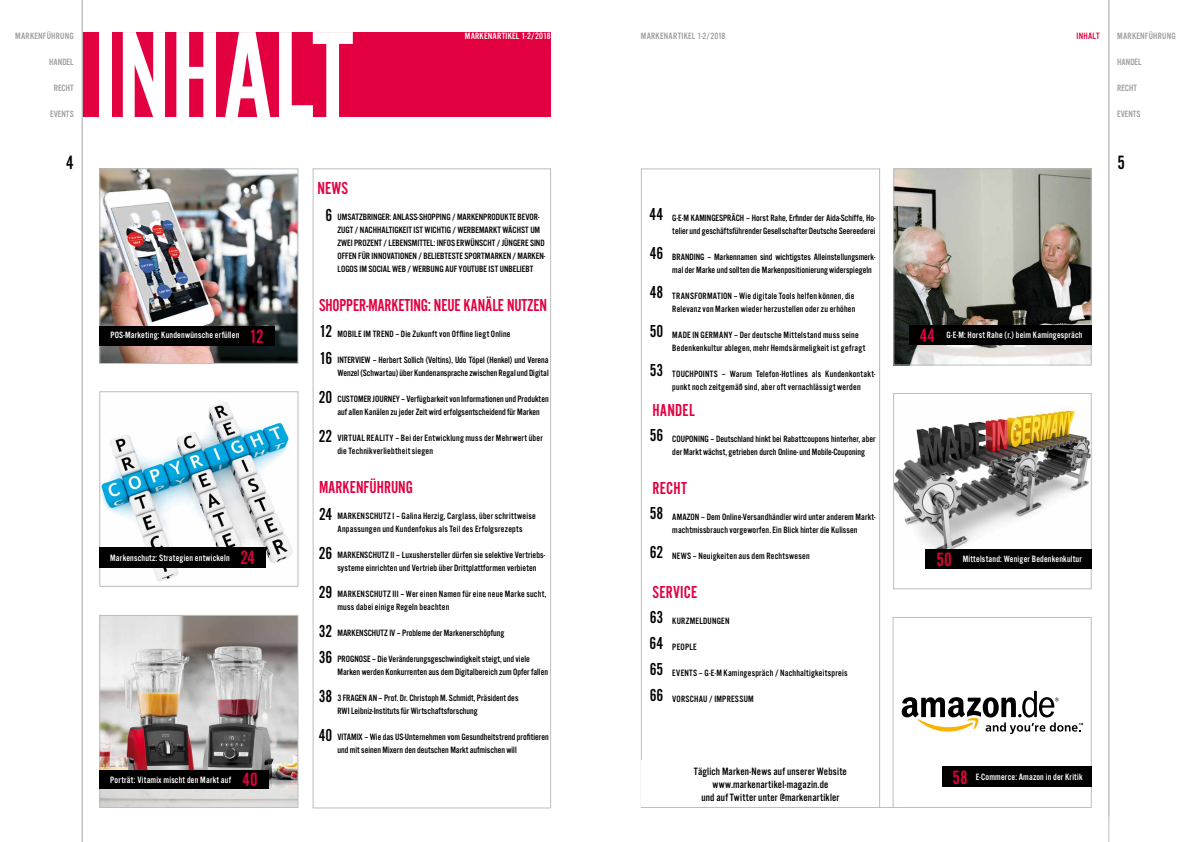
<style>
.page{position:relative;width:1191px;height:842px;background:#fff}
.page>*{position:absolute;margin:0;border:0;box-sizing:border-box;transform-origin:0 0}
.t1{font:127.4px "Alternate Got No 2 D";color:#fff}
.t2{font:20px "Alternate Got No 2 D";color:#e20040}
.t3{font:20px "Alternate Got No 2 D";color:#000}
.t4{font:18px "Alternate Got No 2 D";color:#e20040}
.t5{font:18px/39px "Alternate Got No 2 D";color:#000;text-align:justify}
.t6{font:11px/13px "Alternate Got No 3 D";letter-spacing:.015em;color:#000;text-align:center}
.t7{font:9.5px/13px "Alternate Got No 3 D";letter-spacing:.01em;color:#000}
.t8{font:9.5px "Alternate Got No 3 D";letter-spacing:.02em;color:#fff}
.t9{font:9.5px "Alternate Got No 3 D";color:#9c9e9f}
.t10{font:9.5px "Alternate Got No 3 D";letter-spacing:.025em;color:#9c9e9f}
.t11{font:9.5px "Alternate Got No 3 D";letter-spacing:.025em;color:#e20040}
.s1{font-family:"Alternate Got No 2 D";font-size:20px;color:#e20040}
</style>
<div class="page">
<div style="left:82px;top:32px;width:468px;height:84px;background:#e20040"></div>
<hr style="left:1108px;top:0;width:1px;height:842px;background:#bbbdbe">
<img style="left:101px;top:617px;width:195px;height:189px">
<div style="left:99px;top:615px;width:199px;height:193px;border:1px solid #bbbdbe"></div>
<img style="left:101px;top:170px;width:195px;height:192px">
<div style="left:99px;top:168px;width:199px;height:196px;border:1px solid #bbbdbe"></div>
<img style="left:101px;top:402px;width:192px;height:180px">
<div style="left:99px;top:391px;width:199px;height:196px;border:1px solid #bbbdbe"></div>
<div style="left:99px;top:326px;width:175px;height:20px;background:#000"></div>
<hr style="left:312px;top:807px;width:238px;height:1px;background:#bbbdbe">
<hr style="left:313px;top:168px;width:238px;height:1px;background:#bbbdbe">
<hr style="left:313px;top:169px;width:1px;height:639px;background:#bbbdbe">
<div style="left:99px;top:770px;width:169px;height:19px;background:#000"></div>
<div style="left:99px;top:548px;width:167px;height:20px;background:#000"></div>
<hr style="left:82px;top:0;width:1px;height:842px;background:#bbbdbe">
<hr style="left:550px;top:168px;width:1px;height:640px;background:#bbbdbe">
<svg style="left:901px;top:691px;width:182px;height:43px"></svg>
<div style="left:892px;top:617px;width:199px;height:191px;border:1px solid #bbbdbe"></div>
<img style="left:895px;top:170px;width:194px;height:194px">
<div style="left:893px;top:168px;width:198px;height:198px;border:1px solid #bbbdbe"></div>
<img style="left:895px;top:407px;width:194px;height:142px">
<div style="left:893px;top:393px;width:198px;height:196px;border:1px solid #bbbdbe"></div>
<hr style="left:641px;top:807px;width:256px;height:1px;background:#bbbdbe">
<hr style="left:879px;top:168px;width:1px;height:640px;background:#bbbdbe">
<div style="left:942px;top:767px;width:149px;height:20px;background:#000"></div>
<div style="left:925px;top:549px;width:166px;height:20px;background:#000"></div>
<div style="left:908px;top:325px;width:183px;height:20px;background:#000"></div>
<hr style="left:641px;top:168px;width:239px;height:1px;background:#bbbdbe">
<hr style="left:641px;top:168px;width:1px;height:640px;background:#bbbdbe">
<p class="t10" style="left:15px;top:30px;width:60px">MARKENFÜHRUNG</p>
<p class="t9" style="left:49px;top:56px;width:26px">HANDEL</p>
<p class="t9" style="left:54px;top:82px;width:21px">RECHT</p>
<p class="t9" style="left:50px;top:108px;width:25px">EVENTS</p>
<h2 class="t3" style="left:66px;top:152px;width:9px">4</h2>
<h1 class="t1" style="left:93px;top:9px;width:262px">INHALT</h1>
<p class="t8" style="left:465px;top:30px;width:6px">markenart</p>
<p class="t8" style="left:505px;top:30px;width:47px">ikel 1-2/2018</p>
<p class="t8" style="left:110px;top:330px;width:155px">POS-Marketing: Kundenwünsche erfüllen <span class="s1">12</span></p>
<p class="t8" style="left:110px;top:552px;width:146px">Markenschutz: Strategien entwickeln <span class="s1">24</span></p>
<p class="t8" style="left:110px;top:774px;width:149px">Porträt: Vitamix mischt den Markt auf <span class="s1">40</span></p>
<h3 class="t4" style="left:317px;top:178px;width:32px">NEWS</h3>
<p class="t7" style="left:337px;top:210px;width:209px">UMSATZBRINGER: ANLASS-SHOPPING / MARKENPRODUKTE BEVOR-ZUGT / NACHHALTIGKEIT IST WICHTIG / WERBEMARKT WÄCHST UM ZWEI PROZENT / LEBENSMITTEL: INFOS ERWÜNSCHT / JÜNGERE SIND OFFEN FÜR INNOVATIONEN / BELIEBTESTE SPORTMARKEN / MARKEN-LOGOS IM SOCIAL WEB / WERBUNG AUF YOUTUBE IST UNBELIEBT</p>
<h3 class="t5" style="left:326px;top:195px;width:8px">6</h3>
<h3 class="t4" style="left:319px;top:295px;width:229px">SHOPPER-MARKETING: NEUE KANÄLE NUTZEN</h3>
<p class="t7" style="left:337px;top:327px;width:45px">Mobile im Trend</p>
<p class="t7" style="left:395px;top:327px;width:117px">– Die Zukunft von Offline liegt Online</p>
<p class="t7" style="left:337px;top:353px;width:213px">INTERVIEW – Herbert Sollich (Veltins), Udo Töpel (Henkel) und Verena<br>Wenzel (Schwartau) über Kundenansprache zwischen Regal und Digital</p>
<p class="t7" style="left:337px;top:392px;width:213px">CUSTOMER JOURNEY – Verfügbarkeit von Informationen und Produkten auf allen Kanälen zu jeder Zeit wird erfolgsentscheidend für Marken</p>
<p class="t7" style="left:337px;top:431px;width:207px">VIRTUAL REALITY – Bei der Entwicklung muss der Mehrwert über die Technikverliebtheit siegen</p>
<h3 class="t4" style="left:319px;top:477px;width:96px">MARKENFÜHRUNG</h3>
<p class="t7" style="left:337px;top:509px;width:200px">MARKENSCHUTZ I – Galina Herzig, Carglass, über schrittweise<br>Anpassungen und Kundenfokus als Teil des Erfolgsrezepts</p>
<p class="t7" style="left:337px;top:548px;width:209px">MARKENSCHUTZ II – Luxushersteller dürfen sie selektive Vertriebs&shy;systeme einrichten und Vertrieb über Drittplattformen verbieten</p>
<p class="t7" style="left:337px;top:587px;width:210px">MARKENSCHUTZ III – Wer einen Namen für eine neue Marke sucht, muss dabei einige Regeln beachten</p>
<p class="t7" style="left:337px;top:626px;width:168px">MARKENSCHUTZ IV – Probleme der Markenerschöpfung</p>
<p class="t7" style="left:337px;top:652px;width:212px">PROGNOSE – Die Veränderungsgeschwindigkeit steigt, und viele<br>Marken werden Konkurrenten aus dem Digitalbereich zum Opfer fallen</p>
<p class="t7" style="left:337px;top:691px;width:182px">3 FRAGEN AN – Prof. Dr. Christoph M. Schmidt, Präsident des<br>RWI Leibniz-Instituts für Wirtschaftsforschung</p>
<p class="t7" style="left:337px;top:730px;width:213px">VITAMIX – Wie das US-Unternehmen vom Gesundheitstrend profitieren und mit seinen Mixern den deutschen Markt aufmischen will</p>
<h3 class="t5" style="left:319px;top:317px;width:14px;line-height:27px">12<br>16</h3>
<h3 class="t5" style="left:319px;top:377px;width:15px">20<br>22</h3>
<h3 class="t5" style="left:319px;top:494px;width:15px">24<br>26<br>29<br>32</h3>
<h3 class="t5" style="left:319px;top:637px;width:15px">36<br>38<br>40</h3>
<p class="t9" style="left:641px;top:30px;width:6px">markenart</p>
<p class="t9" style="left:681px;top:30px;width:45px">ikel 1-2/2018</p>
<p class="t11" style="left:1076px;top:30px;width:25px">INHALT</p>
<p class="t10" style="left:1117px;top:30px;width:60px">MARKENFÜHRUNG</p>
<p class="t9" style="left:1117px;top:56px;width:26px">HANDEL</p>
<p class="t9" style="left:1117px;top:82px;width:21px">RECHT</p>
<p class="t9" style="left:1117px;top:108px;width:25px">EVENTS</p>
<h2 class="t3" style="left:1117px;top:152px;width:9px">5</h2>
<h3 class="t5" style="left:649px;top:194px;width:15px">44<br>46<br>48<br>50<br>53</h3>
<p class="t7" style="left:672px;top:211px;width:205px">G·E·M KAMINGESPRÄCH – Horst Rahe, Erfinder der Aida-Schiffe, Ho&shy;telier und geschäftsführender Gesellschafter Deutsche Seereederei</p>
<p class="t7" style="left:672px;top:250px;width:205px">BRANDING – Markennamen sind wichtigstes Alleinstellungsmerk&shy;mal der Marke und sollten die Markenpositionierung widerspiegeln</p>
<p class="t7" style="left:672px;top:289px;width:185px">TRANSFORMATION – Wie digitale Tools helfen können, die<br>Relevanz von Marken wieder herzustellen oder zu erhöhen</p>
<p class="t7" style="left:672px;top:328px;width:194px">MADE IN GERMANY – Der deutsche Mittelstand muss seine<br>Bedenkenkultur ablegen, mehr Hemdsärmeligkeit ist gefragt</p>
<p class="t7" style="left:672px;top:367px;width:205px">TOUCHPOINTS – Warum Telefon-Hotlines als Kundenkontakt&shy;punkt noch zeitgemäß sind, aber oft vernachlässigt werden</p>
<h3 class="t4" style="left:652px;top:400px;width:37px">HANDEL</h3>
<p class="t7" style="left:672px;top:432px;width:205px">COUPONING – Deutschland hinkt bei Rabattcoupons hinterher, aber der Markt wächst, getrieben durch Online- und Mobile-Couponing</p>
<h3 class="t4" style="left:652px;top:478px;width:36px">RECHT</h3>
<p class="t7" style="left:672px;top:510px;width:205px">AMAZON – Dem Online-Versandhändler wird unter anderem Markt&shy;machtmissbrauch vorgeworfen. Ein Blick hinter die Kulissen</p>
<p class="t7" style="left:672px;top:549px;width:139px">NEWS – Neuigkeiten aus dem Rechtswesen</p>
<h3 class="t4" style="left:652px;top:582px;width:46px">SERVICE</h3>
<p class="t7" style="left:672px;top:614px;width:59px">KURZMELDUNGEN</p>
<p class="t7" style="left:672px;top:640px;width:26px">PEOPLE</p>
<p class="t7" style="left:672px;top:666px;width:177px">EVENTS – G·E·M Kamingespräch / Nachhaltigkeitspreis</p>
<p class="t7" style="left:672px;top:692px;width:83px">VORSCHAU / IMPRESSUM</p>
<h3 class="t5" style="left:650px;top:415px;width:15px">56</h3>
<h3 class="t5" style="left:650px;top:493px;width:15px">58<br>62</h3>
<h3 class="t5" style="left:649px;top:604px;width:15px;line-height:26px">63<br>64<br>65<br>66</h3>
<p class="t6" style="left:694px;top:765px;width:155px">Täglich Marken-News auf unserer Website www.markenartikel-magazin.de<br>und auf Twitter unter @markenartikler</p>
<h2 class="t2" style="left:919px;top:325px;width:17px">44</h2>
<p class="t8" style="left:946px;top:329px;width:138px">G·E·M: Horst Rahe (r.) beim Kamingespräch</p>
<p class="t8" style="left:936px;top:554px;width:147px"><span class="s1">50</span> Mittelstand: Weniger Bedenkenkultur</p>
<h2 class="t2" style="left:952px;top:767px;width:17px">58</h2>
<p class="t8" style="left:976px;top:771px;width:108px">E-Commerce: Amazon in der Kritik</p>
</div>
